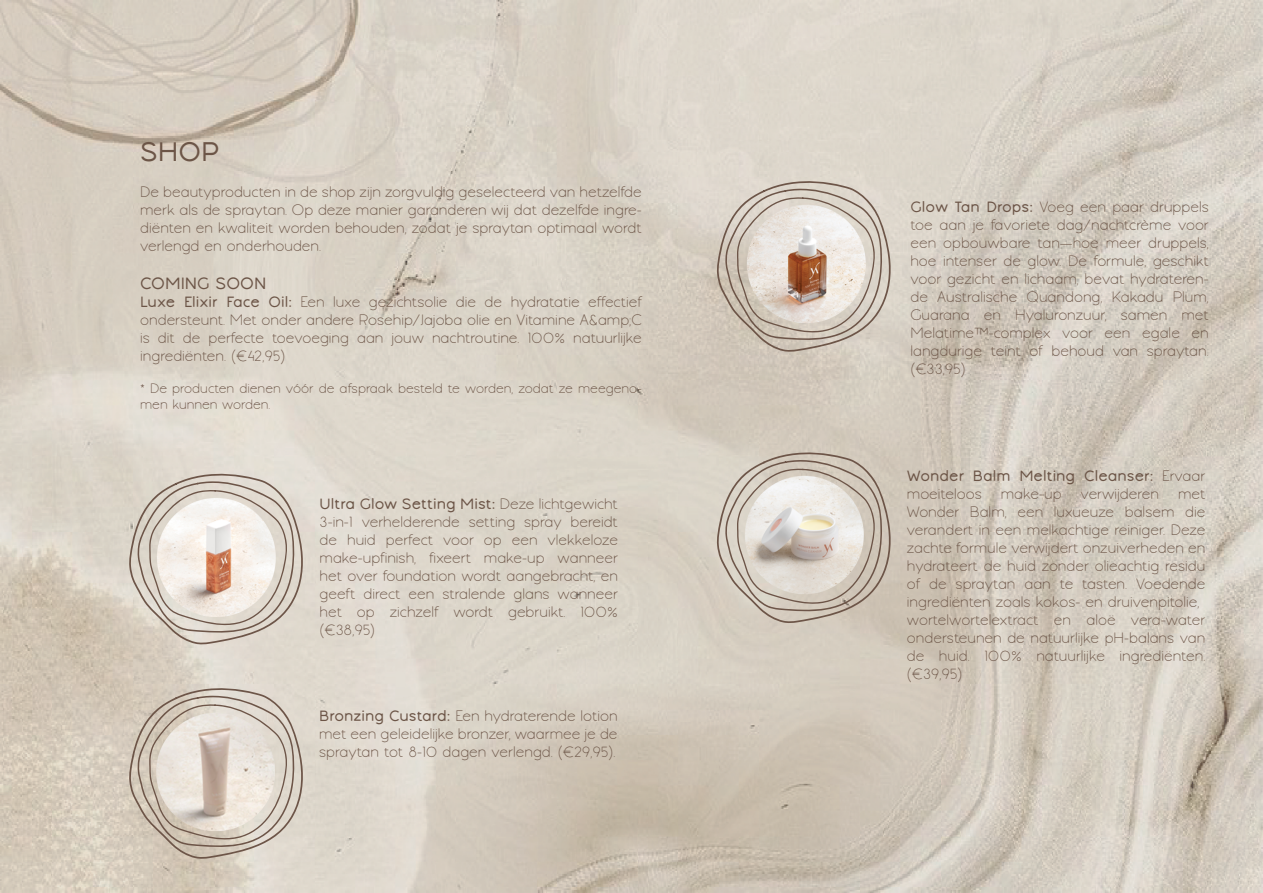
<style>
.page{position:relative;width:1263px;height:893px;background:#fff}
.page>*{position:absolute;margin:0;border:0;box-sizing:border-box;transform-origin:0 0}
.t1{font:700 27px "Japandi";color:#6c5547}
.t2{font:700 16.5px "Japandi";color:#6c5547}
.t3{font:15px/18px "Japandi";color:#6c5547;text-align:justify}
.t4{font:700 15px/18px "Japandi";color:#6c5547}
.t5{font:13.5px/16.2px "Japandi";color:#6c5547}
.s1{font-weight:700}
.s2{font-weight:400}
</style>
<div class="page">
<img style="left:0;top:0;width:1263px;height:893px">
<svg style="left:129px;top:687px;width:175px;height:172px"></svg>
<svg style="left:716px;top:451px;width:175px;height:172px"></svg>
<svg style="left:716px;top:180px;width:175px;height:172px"></svg>
<img style="left:734px;top:192px;width:139px;height:140px">
<svg style="left:129px;top:473px;width:175px;height:172px"></svg>
<h1 class="t1" style="left:140px;top:135px;width:81px">SHOP</h1>
<p class="t3" style="left:140px;top:183px;width:503px">De beautyproducten in de shop zijn zorgvuldig geselecteerd van hetzelfde merk als de spraytan. Op deze manier garanderen wij dat dezelfde ingre&shy;diënten en kwaliteit worden behouden, zodat je spraytan optimaal wordt verlengd en onderhouden.</p>
<p class="t2" style="left:140px;top:273px;width:128px">COMING SOON</p>
<p class="t3" style="left:140px;top:293px;width:503px"><span class="s1">Luxe Elixir Face Oil:</span> Een luxe gezichtsolie die de hydratatie effectief ondersteunt. Met onder andere Rosehip/Jajoba olie en Vitamine A&amp;amp;C is dit de perfecte toevoeging aan jouw nachtroutine. 100% natuurlijke ingrediënten. (€42,95)</p>
<p class="t5" style="left:140px;top:380px;width:503px">* De producten dienen vóór de afspraak besteld te worden, zodat ze meegeno&shy;men kunnen worden.</p>
<p class="t3" style="left:320px;top:495px;width:300px"><span class="s1">Ultra Glow Setting Mist:</span> Deze lichtgewicht 3-in-1 verhelderende setting spray bereidt de huid perfect voor op een vlekkeloze make-upfinish, fixeert make-up wanneer het over foundation wordt aangebracht, en geeft direct een stralende glans wanneer het op zichzelf wordt gebruikt. 100% (€38,95)</p>
<p class="t3" style="left:319px;top:707px;width:300px"><span class="s1">Bronzing Custard:</span> Een hydraterende lotion met een geleidelijke bronzer, waarmee je de spraytan tot 8-10 dagen verlengd. (€29,95).</p>
<p class="t3" style="left:910px;top:198px;width:300px"><span class="s1">Glow Tan Drops:</span> Voeg een paar druppels toe aan je favoriete dag/nachtcrème voor een opbouwbare tan—hoe meer druppels, hoe intenser de glow. De formule, geschikt voor gezicht en lichaam, bevat hydrateren&shy;de Australische Quandong, Kakadu Plum, Guarana en Hyaluronzuur, samen met Melatime™-complex voor een egale en langdurige teint of behoud van spraytan. (€33,95)</p>
<p class="t4" style="left:907px;top:467px;width:300px">Wonder Balm Melting Cleanser: <span class="s2">Ervaar moeiteloos</span></p>
<p class="t3" style="left:1001px;top:485px;width:62px">make-up</p>
<p class="t3" style="left:1080px;top:485px;width:80px">verwijderen</p>
<p class="t3" style="left:907px;top:485px;width:300px;text-align:left;text-indent:271px">met Wonder Balm, een luxueuze balsem die verandert in een melkachtige reiniger. Deze zachte formule verwijdert onzuiverheden en hydrateert de huid zonder olieachtig residu of de spraytan aan te tasten. Voedende ingrediënten zoals kokos- en druivenpitolie, wortelwortelextract en aloë vera-water ondersteunen de natuurlijke pH-balans van de huid. 100% natuurlijke ingrediënten. (€39,95)</p>
</div>
